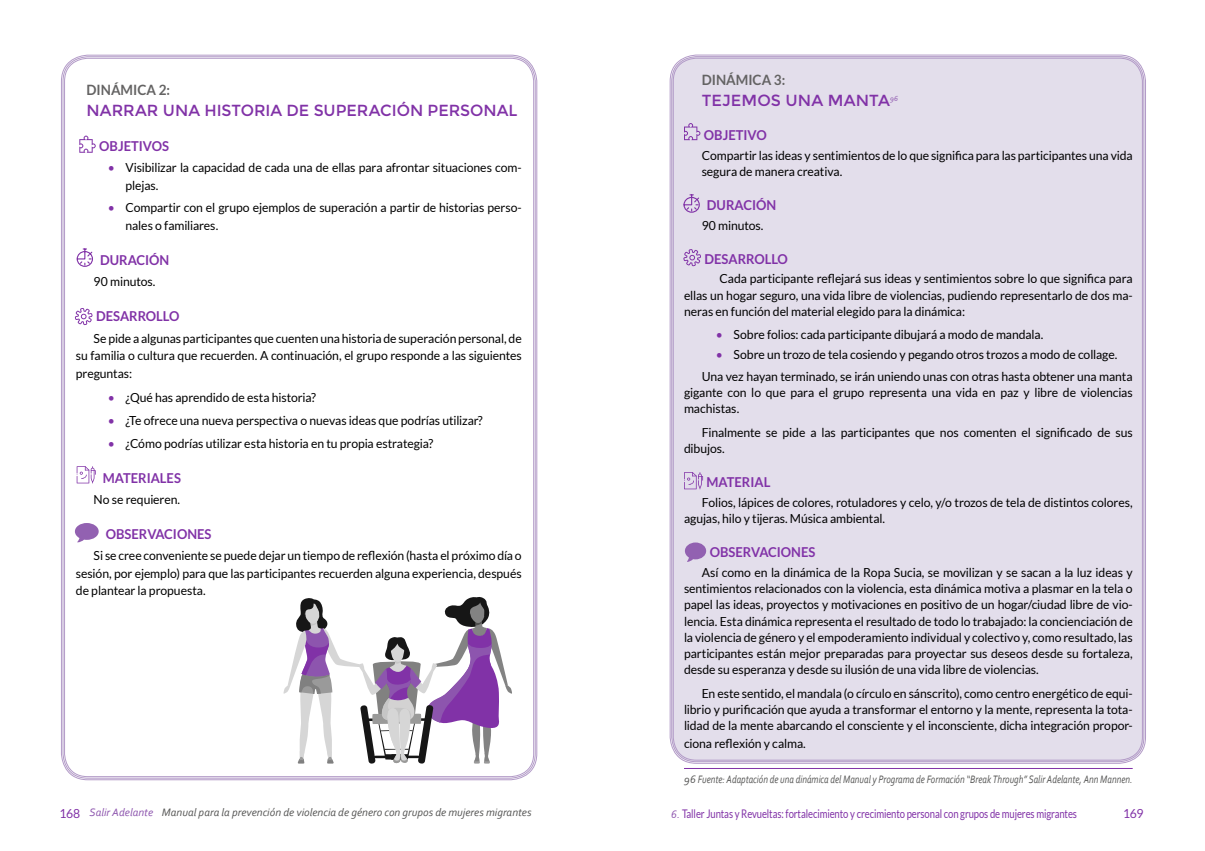
<style>
.page{position:relative;width:1205px;height:851px;background:#fff}
.page>*{position:absolute;margin:0;border:0;box-sizing:border-box;transform-origin:0 0}
.t1{font:16px "Montserrat";color:#8132a7}
.t2{font:700 14.25px "Lato";color:#646363;scale:.95 1}
.t3{font:700 13.62px "Lato";color:#8132a7;scale:.95 1}
.t4{font:12.5px/16.2px "Lato";letter-spacing:-.01em;color:#000}
.t5{font:12.5px "Lato";color:#8132a7}
.t6{font:11.88px "Lato";letter-spacing:-.01em;color:#8132a7;scale:.8 1}
.t7{font:italic 11.25px "Corbel";color:#575756}
.s1{color:#8132a7}
.s2{font-family:"Lato";font-style:normal;font-size:12.5px;color:#8132a7}
.s3{color:#8d55ae}
.s4{font-family:"Corbel";font-style:italic;font-size:11.25px;color:#8d55ae}
</style>
<div class="page">
<svg style="left:62px;top:56px;width:474px;height:722px"></svg>
<svg style="left:77px;top:466px;width:19px;height:17px"></svg>
<svg style="left:75px;top:523px;width:24px;height:19px"></svg>
<div style="left:671px;top:56px;width:473px;height:706px;background:#e3deeb"></div>
<hr style="left:684px;top:768px;width:448px;height:1px;background:#8132a7">
<svg style="left:684px;top:123px;width:16px;height:17px"></svg>
<svg style="left:79px;top:136px;width:17px;height:17px"></svg>
<svg style="left:683px;top:194px;width:17px;height:19px"></svg>
<svg style="left:76px;top:248px;width:18px;height:19px"></svg>
<svg style="left:75px;top:308px;width:18px;height:17px"></svg>
<svg style="left:683px;top:249px;width:18px;height:17px"></svg>
<svg style="left:684px;top:472px;width:19px;height:17px"></svg>
<svg style="left:685px;top:542px;width:21px;height:20px"></svg>
<svg style="left:283px;top:596px;width:229px;height:167px"></svg>
<p class="t2" style="left:87px;top:81px;width:89px">DINÁMICA 2:</p>
<p class="t1" style="left:87px;top:101px;width:432px">NARRAR UNA HISTORIA DE SUPERACIÓN PERSONAL</p>
<p class="t3" style="left:99px;top:138px;width:75px">OBJETIVOS</p>
<p class="t4" style="left:125px;top:159px;width:398px;line-height:17.5px;text-indent:-18px"><span class="s1">•</span> Visibilizar la capacidad de cada una de ellas para afrontar situaciones com&shy;plejas.</p>
<p class="t4" style="left:125px;top:199px;width:398px;line-height:17.5px;text-indent:-18px"><span class="s1">•</span> Compartir con el grupo ejemplos de superación a partir de historias perso&shy;nales o familiares.</p>
<p class="t3" style="left:100px;top:252px;width:74px">DURACIÓN</p>
<p class="t4" style="left:94px;top:273px;width:63px">90 minutos.</p>
<p class="t3" style="left:96px;top:308px;width:89px">DESARROLLO</p>
<p class="t4" style="left:76px;top:329px;width:447px;line-height:17.5px;text-align:justify;text-indent:18px">Se pide a algunas participantes que cuenten una historia de superación personal, de su familia o cultura que recuerden. A continuación, el grupo responde a las siguientes preguntas:</p>
<p class="t4" style="left:108px;top:389px;width:210px"><span class="s1">•</span> ¿Qué has aprendido de esta historia?</p>
<p class="t4" style="left:108px;top:412px;width:376px"><span class="s1">•</span> ¿Te ofrece una nueva perspectiva o nuevas ideas que podrías utilizar?</p>
<p class="t4" style="left:108px;top:435px;width:327px"><span class="s1">•</span> ¿Cómo podrías utilizar esta historia en tu propia estrategia?</p>
<p class="t3" style="left:103px;top:470px;width:84px">MATERIALES</p>
<p class="t4" style="left:94px;top:491px;width:88px">No se requieren.</p>
<p class="t3" style="left:106px;top:526px;width:113px">OBSERVACIONES</p>
<p class="t4" style="left:76px;top:547px;width:447px;line-height:17.5px;text-align:justify;text-indent:18px">Si se cree conveniente se puede dejar un tiempo de reflexión (hasta el próximo día o sesión, por ejemplo) para que las participantes recuerden alguna experiencia, después de plantear la propuesta.</p>
<p class="t2" style="left:702px;top:71px;width:89px">DINÁMICA 3:</p>
<p class="t1" style="left:702px;top:91px;width:198px">TEJEMOS UNA MANTA<sup>96</sup></p>
<p class="t3" style="left:704px;top:127px;width:68px">OBJETIVO</p>
<p class="t4" style="left:702px;top:147px;width:432px">Compartir las ideas y sentimientos de lo que significa para las participantes una vida segura de manera creativa.</p>
<p class="t3" style="left:707px;top:197px;width:74px">DURACIÓN</p>
<p class="t4" style="left:702px;top:217px;width:63px">90 minutos.</p>
<p class="t3" style="left:704px;top:251px;width:89px">DESARROLLO</p>
<p class="t4" style="left:684px;top:271px;width:450px;text-align:justify;text-indent:35px">Cada participante reflejará sus ideas y sentimientos sobre lo que significa para ellas un hogar seguro, una vida libre de violencias, pudiendo representarlo de dos ma&shy;neras en función del material elegido para la dinámica:</p>
<p class="t4" style="left:716px;top:326px;width:329px"><span class="s1">•</span> Sobre folios: cada participante dibujará a modo de mandala.</p>
<p class="t4" style="left:702px;top:343px;width:432px;line-height:21.6px;text-align:center"><span class="s1">•</span> Sobre un trozo de tela cosiendo y pegando otros trozos a modo de collage.<br>Una vez hayan terminado, se irán uniendo unas con otras hasta obtener una manta</p>
<p class="t4" style="left:684px;top:384px;width:450px">gigante con lo que para el grupo representa una vida en paz y libre de violencias machistas.</p>
<p class="t4" style="left:684px;top:424px;width:450px;text-indent:18px">Finalmente se pide a las participantes que nos comenten el significado de sus dibujos.</p>
<p class="t3" style="left:706px;top:474px;width:69px">MATERIAL</p>
<p class="t4" style="left:684px;top:494px;width:450px;text-indent:18px">Folios, lápices de colores, rotuladores y celo, y/o trozos de tela de distintos colores, agujas, hilo y tijeras. Música ambiental.</p>
<p class="t3" style="left:710px;top:544px;width:113px">OBSERVACIONES</p>
<p class="t4" style="left:684px;top:564px;width:450px;text-align:justify;text-indent:18px">Así como en la dinámica de la Ropa Sucia, se movilizan y se sacan a la luz ideas y sentimientos relacionados con la violencia, esta dinámica motiva a plasmar en la tela o papel las ideas, proyectos y motivaciones en positivo de un hogar/ciudad libre de vio&shy;lencia. Esta dinámica representa el resultado de todo lo trabajado: la concienciación de la violencia de género y el empoderamiento individual y colectivo y, como resultado, las participantes están mejor preparadas para proyectar sus deseos desde su fortaleza, desde su esperanza y desde su ilusión de una vida libre de violencias.</p>
<p class="t4" style="left:684px;top:684px;width:450px;text-align:justify;text-indent:18px">En este sentido, el mandala (o círculo en sánscrito), como centro energético de equi&shy;librio y purificación que ayuda a transformar el entorno y la mente, representa la tota&shy;lidad de la mente abarcando el consciente y el inconsciente, dicha integración propor-</p>
<p class="t4" style="left:684px;top:734px;width:123px">ciona reflexión y calma.</p>
<p class="t7" style="left:684px;top:772px;width:450px">96 Fuente: Adaptación de una dinámica del Manual y Programa de Formación “Break Through” Salir Adelante, Ann Mannen.</p>
<p class="t7" style="left:59px;top:805px;width:474px"><span class="s2">168</span> <span class="s3">Salir Adelante</span> Manual para la prevención de violencia de género con grupos de mujeres migrantes</p>
<p class="t6" style="left:671px;top:806px;width:509px"><span class="s4">6.</span> Taller Juntas y Revueltas: fortalecimiento y crecimiento personal con grupos de mujeres migrantes</p>
<p class="t5" style="left:1123px;top:806px;width:22px">169</p>
</div>
